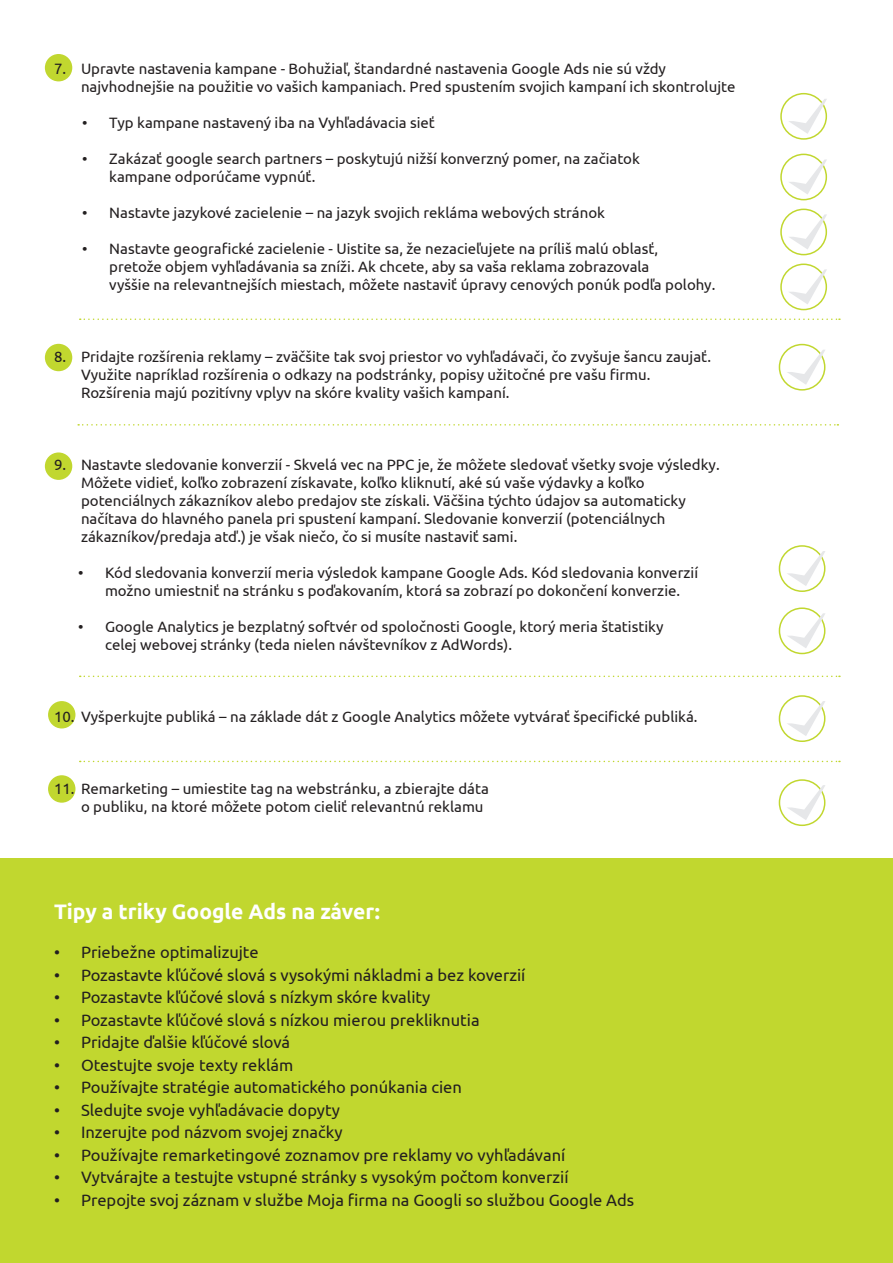
<style>
.page{position:relative;width:893px;height:1263px;background:#fff}
.page>*{position:absolute;margin:0;border:0;box-sizing:border-box;transform-origin:0 0}
.t1{font:700 21px "Ubuntu";color:#fff}
.t2{font:16.5px "Ubuntu";color:#231f20}
.t3{font:15px/18px "Ubuntu";color:#231f20}
</style>
<div class="page">
<div style="left:0;top:858px;width:893px;height:405px;background:#c1d72f"></div>
<svg style="left:80px;top:318px;width:760px;height:2px"></svg>
<svg style="left:78px;top:424px;width:760px;height:2px"></svg>
<svg style="left:80px;top:676px;width:760px;height:1px"></svg>
<svg style="left:80px;top:761px;width:760px;height:1px"></svg>
<div style="left:780px;top:93px;width:47px;height:47px;border:2px solid #c1d72f;border-radius:50%"></div>
<div style="left:780px;top:154px;width:47px;height:46px;border:2px solid #c1d72f;border-radius:50%"></div>
<div style="left:780px;top:209px;width:47px;height:46px;border:2px solid #c1d72f;border-radius:50%"></div>
<div style="left:780px;top:264px;width:47px;height:46px;border:2px solid #c1d72f;border-radius:50%"></div>
<div style="left:779px;top:344px;width:46px;height:47px;border:2px solid #c1d72f;border-radius:50%"></div>
<div style="left:779px;top:545px;width:46px;height:47px;border:2px solid #c1d72f;border-radius:50%"></div>
<div style="left:779px;top:607px;width:46px;height:47px;border:2px solid #c1d72f;border-radius:50%"></div>
<div style="left:779px;top:695px;width:46px;height:47px;border:2px solid #c1d72f;border-radius:50%"></div>
<div style="left:779px;top:779px;width:46px;height:47px;border:2px solid #c1d72f;border-radius:50%"></div>
<svg style="left:788px;top:99px;width:39px;height:35px"></svg>
<svg style="left:788px;top:159px;width:39px;height:36px"></svg>
<svg style="left:788px;top:214px;width:39px;height:35px"></svg>
<svg style="left:788px;top:269px;width:39px;height:35px"></svg>
<svg style="left:787px;top:350px;width:38px;height:35px"></svg>
<svg style="left:787px;top:551px;width:38px;height:35px"></svg>
<svg style="left:787px;top:613px;width:38px;height:35px"></svg>
<svg style="left:787px;top:701px;width:38px;height:35px"></svg>
<svg style="left:787px;top:785px;width:38px;height:35px"></svg>
<div style="left:45px;top:54px;width:27px;height:27px;background:#c1d72f;border-radius:50%"></div>
<div style="left:45px;top:344px;width:27px;height:27px;background:#c1d72f;border-radius:50%"></div>
<div style="left:45px;top:452px;width:27px;height:28px;background:#c1d72f;border-radius:50%"></div>
<div style="left:48px;top:701px;width:27px;height:27px;background:#c1d72f;border-radius:50%"></div>
<div style="left:48px;top:775px;width:27px;height:28px;background:#c1d72f;border-radius:50%"></div>
<p class="t3" style="left:81px;top:59px;width:656px;text-indent:-27px">7. Upravte nastavenia kampane - Bohužiaľ, štandardné nastavenia Google Ads nie sú vždy najvhodnejšie na použitie vo vašich kampaniach. Pred spustením svojich kampaní ich skontrolujte</p>
<p class="t3" style="left:82px;top:113px;width:354px">• Typ kampane nastavený iba na Vyhľadávacia sieť</p>
<p class="t3" style="left:109px;top:149px;width:532px;text-indent:-27px">• Zakázať google search partners – poskytujú nižší konverzný pomer, na začiatok kampane odporúčame vypnúť.</p>
<p class="t3" style="left:82px;top:203px;width:524px">• Nastavte jazykové zacielenie – na jazyk svojich rekláma webových stránok</p>
<p class="t3" style="left:109px;top:239px;width:608px;text-indent:-27px">• Nastavte geografické zacielenie - Uistite sa, že nezacieľujete na príliš malú oblasť,<br>pretože objem vyhľadávania sa zníži. Ak chcete, aby sa vaša reklama zobrazovala<br>vyššie na relevantnejších miestach, môžete nastaviť úpravy cenových ponúk podľa polohy.</p>
<p class="t3" style="left:81px;top:347px;width:632px;text-indent:-27px">8. Pridajte rozšírenia reklamy – zväčšite tak svoj priestor vo vyhľadávači, čo zvyšuje šancu zaujať.<br>Využite napríklad rozšírenia o odkazy na podstránky, popisy užitočné pre vašu firmu.<br>Rozšírenia majú pozitívny vplyv na skóre kvality vašich kampaní.</p>
<p class="t3" style="left:81px;top:455px;width:640px;text-indent:-27px">9. Nastavte sledovanie konverzií - Skvelá vec na PPC je, že môžete sledovať všetky svoje výsledky.<br>Môžete vidieť, koľko zobrazení získavate, koľko kliknutí, aké sú vaše výdavky a koľko potenciálnych zákazníkov alebo predajov ste získali. Väčšina týchto údajov sa automaticky načítava do hlavného panela pri spustení kampaní. Sledovanie konverzií (potenciálnych zákazníkov/predaja atď.) je však niečo, čo si musíte nastaviť sami.</p>
<p class="t3" style="left:105px;top:563px;width:595px;text-indent:-27px">• Kód sledovania konverzií meria výsledok kampane Google Ads. Kód sledovania konverzií možno umiestniť na stránku s poďakovaním, ktorá sa zobrazí po dokončení konverzie.</p>
<p class="t3" style="left:105px;top:617px;width:560px;text-indent:-27px">• Google Analytics je bezplatný softvér od spoločnosti Google, ktorý meria štatistiky celej webovej stránky (teda nielen návštevníkov z AdWords).</p>
<p class="t3" style="left:54px;top:707px;width:645px">10. Vyšperkujte publiká – na základe dát z Google Analytics môžete vytvárať špecifické publiká.</p>
<p class="t3" style="left:81px;top:779px;width:409px;text-indent:-27px">11. Remarketing – umiestite tag na webstránku, a zbierajte dáta o publiku, na ktoré môžete potom cieliť relevantnú reklamu</p>
<h1 class="t1" style="left:54px;top:899px;width:327px">Tipy a triky Google Ads na záver:</h1>
<p class="t2" style="left:54px;top:942px;width:206px">• Priebežne optimalizujte</p>
<p class="t2" style="left:54px;top:965px;width:473px">• Pozastavte kľúčové slová s vysokými nákladmi a bez koverzií</p>
<p class="t2" style="left:54px;top:987px;width:378px">• Pozastavte kľúčové slová s nízkym skóre kvality</p>
<p class="t2" style="left:54px;top:1010px;width:427px">• Pozastavte kľúčové slová s nízkou mierou prekliknutia</p>
<p class="t2" style="left:54px;top:1032px;width:238px">• Pridajte ďalšie kľúčové slová</p>
<p class="t2" style="left:54px;top:1055px;width:241px">• Otestujte svoje texty reklám</p>
<p class="t2" style="left:54px;top:1077px;width:409px">• Používajte stratégie automatického ponúkania cien</p>
<p class="t2" style="left:54px;top:1100px;width:287px">• Sledujte svoje vyhľadávacie dopyty</p>
<p class="t2" style="left:54px;top:1122px;width:290px">• Inzerujte pod názvom svojej značky</p>
<p class="t2" style="left:54px;top:1145px;width:513px">• Používajte remarketingové zoznamov pre reklamy vo vyhľadávaní</p>
<p class="t2" style="left:54px;top:1167px;width:516px">• Vytvárajte a testujte vstupné stránky s vysokým počtom konverzií</p>
<p class="t2" style="left:54px;top:1190px;width:582px">• Prepojte svoj záznam v službe Moja firma na Googli so službou Google Ads</p>
</div>
